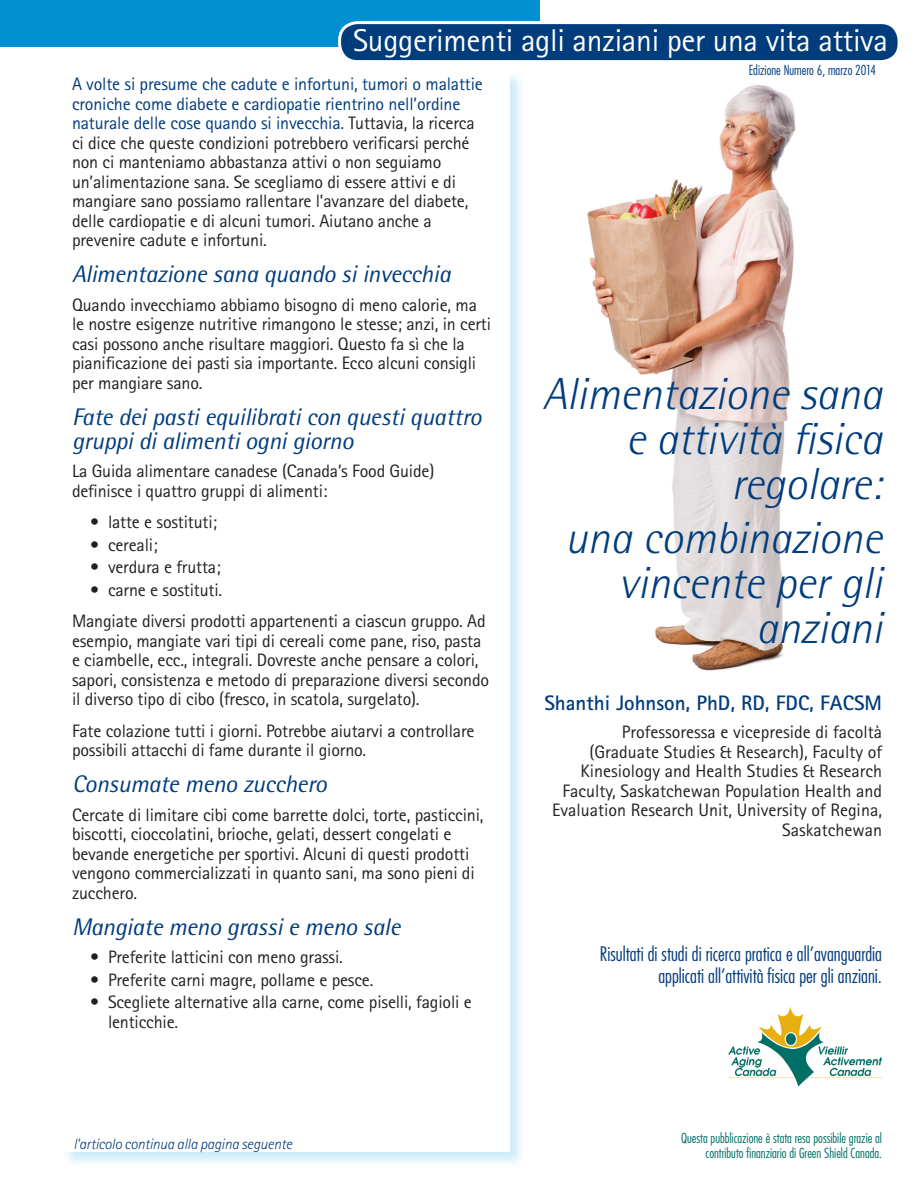
<style>
.page{position:relative;width:918px;height:1188px;background:#fff}
.page>*{position:absolute;margin:0;border:0;box-sizing:border-box;transform-origin:0 0}
.HL_1{font:italic 300 45px/45px "Rotis Semi Sans";color:#013c7c;text-align:right}
.t1{font:31.5px "Rotis Sans Serif";letter-spacing:-.01em;color:#fff}
.subHL{font:italic 24px/24px "Rotis Semi Sans";letter-spacing:-.01em;color:#013c7c}
.author{font:700 21px "Rotis Sans Serif";color:#013c7c}
.t2{font:300 condensed 19.5px/22.5px "Futura";color:#013c7c;text-align:right}
.body_copy{font:18px/19.5px "Rotis Sans Serif";letter-spacing:-.01em;color:#231f20}
.author_title{font:18px/19.5px "Rotis Sans Serif";color:#231f20;text-align:right}
.bullet{font:18px "Rotis Sans Serif";letter-spacing:-.01em;color:#231f20}
.bullet_last{font:18px/19.5px "Rotis Sans Serif";letter-spacing:-.01em;color:#231f20}
.t3{font:italic 300 15px "Rotis Sans Serif";letter-spacing:-.01em;color:#013c7c}
.t4{font:300 condensed 13.5px/15px "Futura";color:#006f65;text-align:right}
.t5{font:300 condensed 13.5px "Futura";color:#013c7c}
.s1{color:#013c7c}
</style>
<div class="page">
<div style="left:0;top:0;width:540px;height:46px;background:#008fd0"></div>
<img style="left:587px;top:85px;width:209px;height:586px">
<div style="left:62px;top:71px;width:464px;height:1097px;background:#9fd9f6;opacity:.5"></div>
<div style="left:63px;top:72px;width:447px;height:1080px;background:#fff"></div>
<img style="left:728px;top:1007px;width:155px;height:80px">
<div style="left:340px;top:23px;width:559px;height:39px;background:#013c7c;border-radius:18px"></div>
<div style="left:338px;top:21px;width:563px;height:42px;border:3px solid #fff;border-radius:18px"></div>
<div style="left:759px;top:61px;width:113px;height:19px;background:#fff;border-radius:8px"></div>
<p class="t1" style="left:353px;top:21px;width:536px">Suggerimenti agli anziani per una vita attiva</p>
<p class="body_copy" style="left:72px;top:74px;width:412px"><span class="s1">A volte si presume che cadute e infortuni, tumori o malattie croniche come diabete e cardiopatie rientrino nell’ordine naturale delle cose quando si invecchia.</span> Tuttavia, la ricerca ci dice che queste condizioni potrebbero verificarsi perché non ci manteniamo abbastanza attivi o non seguiamo un’alimentazione sana. Se scegliamo di essere attivi e di mangiare sano possiamo rallentare l’avanzare del diabete, delle cardiopatie e di alcuni tumori. Aiutano anche a prevenire cadute e infortuni.</p>
<p class="subHL" style="left:72px;top:262px;width:380px">Alimentazione sana quando si invecchia</p>
<p class="body_copy" style="left:72px;top:295px;width:421px">Quando invecchiamo abbiamo bisogno di meno calorie, ma le nostre esigenze nutritive rimangono le stesse; anzi, in certi casi possono anche risultare maggiori. Questo fa sì che la pianificazione dei pasti sia importante. Ecco alcuni consigli per mangiare sano.</p>
<p class="subHL" style="left:72px;top:404px;width:411px">Fate dei pasti equilibrati con questi quattro gruppi di alimenti ogni giorno</p>
<p class="body_copy" style="left:72px;top:461px;width:364px">La Guida alimentare canadese (Canada’s Food Guide) definisce i quattro gruppi di alimenti:</p>
<p class="bullet" style="left:90px;top:512px;width:129px">• latte e sostituti;</p>
<p class="bullet" style="left:90px;top:534px;width:69px">• cereali;</p>
<p class="bullet" style="left:90px;top:557px;width:132px">• verdura e frutta;</p>
<p class="bullet_last" style="left:90px;top:580px;width:134px">• carne e sostituti.</p>
<p class="body_copy" style="left:72px;top:611px;width:419px">Mangiate diversi prodotti appartenenti a ciascun gruppo. Ad esempio, mangiate vari tipi di cereali come pane, riso, pasta e ciambelle, ecc., integrali. Dovreste anche pensare a colori, sapori, consistenza e metodo di preparazione diversi secondo il diverso tipo di cibo (fresco, in scatola, surgelato).</p>
<p class="body_copy" style="left:72px;top:721px;width:404px">Fate colazione tutti i giorni. Potrebbe aiutarvi a controllare possibili attacchi di fame durante il giorno.</p>
<p class="subHL" style="left:72px;top:772px;width:256px">Consumate meno zucchero</p>
<p class="body_copy" style="left:72px;top:805px;width:413px">Cercate di limitare cibi come barrette dolci, torte, pasticcini, biscotti, cioccolatini, brioche, gelati, dessert congelati e bevande energetiche per sportivi. Alcuni di questi prodotti vengono commercializzati in quanto sani, ma sono pieni di zucchero.</p>
<p class="subHL" style="left:72px;top:914px;width:330px">Mangiate meno grassi e meno sale</p>
<p class="bullet" style="left:90px;top:947px;width:254px">• Preferite latticini con meno grassi.</p>
<p class="bullet" style="left:90px;top:969px;width:285px">• Preferite carni magre, pollame e pesce.</p>
<p class="bullet_last" style="left:108px;top:992px;width:365px;text-indent:-18px">• Scegliete alternative alla carne, come piselli, fagioli e lenticchie.</p>
<p class="t5" style="left:749px;top:62px;width:129px">Edizione Numero 6, marzo 2014</p>
<p class="HL_1" style="left:543px;top:371px;width:341px">Alimentazione sana e attività fisica regolare:</p>
<p class="HL_1" style="left:565px;top:515px;width:318px">una combinazione vincente per gli anziani</p>
<p class="author" style="left:544px;top:689px;width:339px">Shanthi Johnson, PhD, RD, FDC, FACSM</p>
<p class="author_title" style="left:552px;top:722px;width:331px">Professoressa e vicepreside di facoltà (Graduate Studies &amp; Research), Faculty of Kinesiology and Health Studies &amp; Research Faculty, Saskatchewan Population Health and Evaluation Research Unit, University of Regina, Saskatchewan</p>
<p class="t2" style="left:600px;top:942px;width:284px">Risultati di studi di ricerca pratica e all’avanguardia applicati all’attività fisica per gli anziani.</p>
<p class="t3" style="left:73px;top:1135px;width:220px">l’articolo continua alla pagina seguente</p>
<p class="t4" style="left:681px;top:1130px;width:202px">Questa pubblicazione è stata resa possibile grazie al contributo finanziario di Green Shield Canada.</p>
</div>
